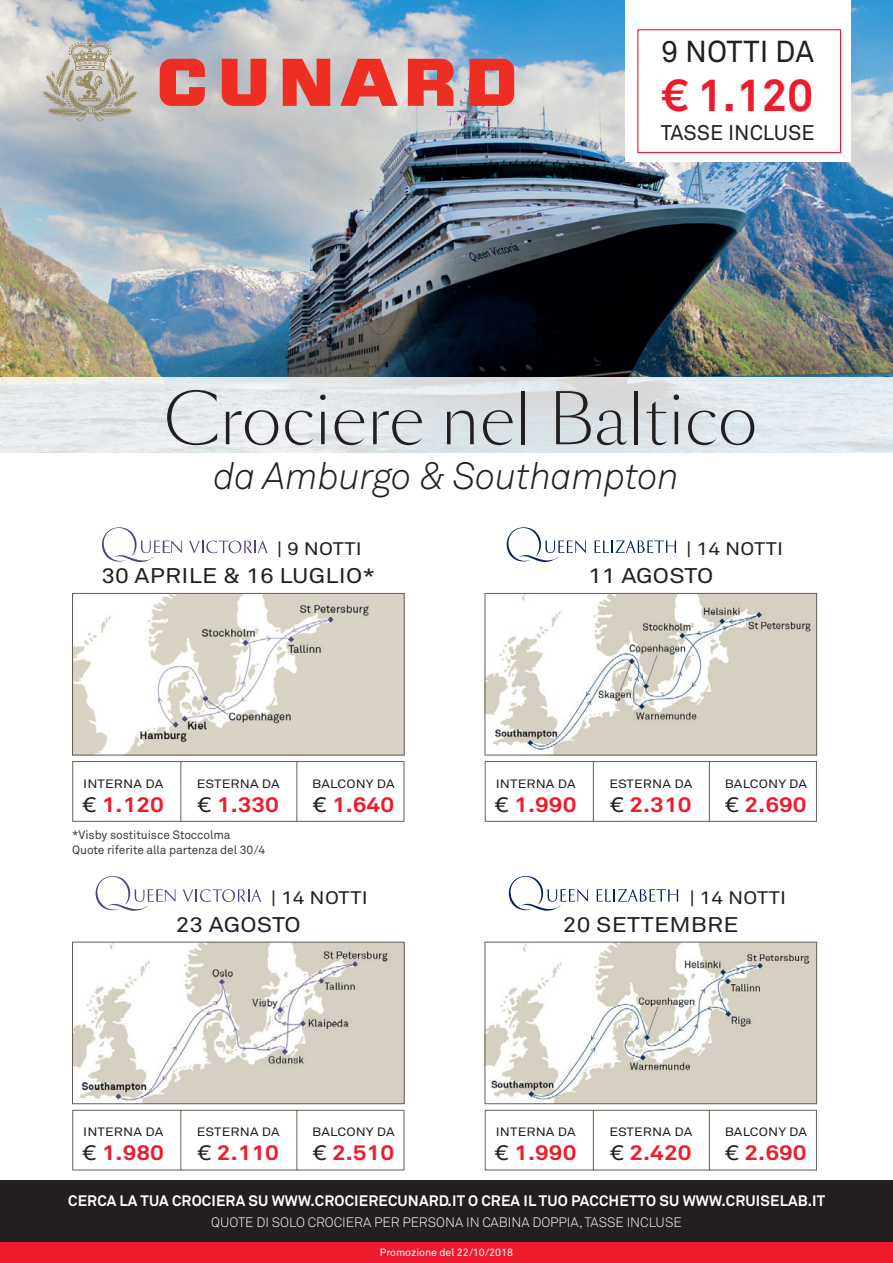
<style>
.page{position:relative;width:893px;height:1263px;background:#fff}
.page>*{position:absolute;margin:0;border:0;box-sizing:border-box;transform-origin:0 0}
.t1{font:300 67.5px "Sang Bleu Sans";color:#231f20}
.t2{font:700 45px "Akkurat Std";color:#ee1b2d}
.t3{font:italic 300 37.5px "Akkurat Std";letter-spacing:-.01em;color:#231f20}
.t4{font:30px "Akkurat Std";color:#231f20}
.t5{font:700 21px "Akkurat Std";color:#ee1b2d;scale:1.15 1}
.t6{font:21px "Akkurat Std";color:#231f20;scale:1.15 1}
.t7{font:21px "Akkurat Std";color:#231f20}
.t8{font:18px "Akkurat Std";letter-spacing:.01em;color:#231f20;scale:1.15 1}
.t9{font:700 15px "Akkurat Std";letter-spacing:.01em;color:#fff}
.t10{font:300 13.5px "Akkurat Std";color:#fff}
.t11{font:12px "Akkurat Std";letter-spacing:.01em;color:#231f20;scale:1.15 1}
.t12{font:12px/15px "Akkurat Std";letter-spacing:-.01em;color:#3e3e3f}
.t13{font:10.5px "Akkurat Std";color:#fff}
.s1{font-weight:400;color:#231f20}
</style>
<div class="page">
<div style="left:0;top:1181px;width:893px;height:82px;background:#231f20"></div>
<div style="left:0;top:1243px;width:893px;height:20px;background:#ee1b2d"></div>
<img style="left:0;top:0;width:893px;height:377px">
<svg style="left:0;top:377px;width:893px;height:76px;background:#e1e6ea"></svg>
<svg style="left:507px;top:527px;width:79px;height:35px"></svg>
<svg style="left:595px;top:540px;width:81px;height:13px"></svg>
<img style="left:487px;top:595px;width:328px;height:158px">
<div style="left:485px;top:593px;width:332px;height:162px;border:1px solid #656054"></div>
<div style="left:485px;top:761px;width:332px;height:61px;border:1px solid #656054"></div>
<hr style="left:593px;top:761px;width:1px;height:61px;background:#656054">
<hr style="left:709px;top:761px;width:1px;height:61px;background:#656054">
<img style="left:74px;top:595px;width:328px;height:158px">
<div style="left:72px;top:593px;width:332px;height:162px;border:1px solid #656054"></div>
<div style="left:72px;top:761px;width:332px;height:61px;border:1px solid #656054"></div>
<hr style="left:180px;top:761px;width:1px;height:61px;background:#656054">
<hr style="left:296px;top:761px;width:1px;height:61px;background:#656054">
<svg style="left:102px;top:527px;width:80px;height:35px"></svg>
<svg style="left:189px;top:540px;width:79px;height:13px"></svg>
<svg style="left:509px;top:876px;width:79px;height:35px"></svg>
<svg style="left:597px;top:889px;width:81px;height:12px"></svg>
<img style="left:487px;top:944px;width:328px;height:158px">
<div style="left:485px;top:942px;width:332px;height:162px;border:1px solid #656054"></div>
<div style="left:485px;top:1110px;width:332px;height:60px;border:1px solid #656054"></div>
<hr style="left:593px;top:1110px;width:1px;height:60px;background:#656054">
<hr style="left:709px;top:1110px;width:1px;height:60px;background:#656054">
<img style="left:74px;top:944px;width:328px;height:158px">
<div style="left:72px;top:942px;width:332px;height:162px;border:1px solid #656054"></div>
<div style="left:72px;top:1110px;width:332px;height:60px;border:1px solid #656054"></div>
<hr style="left:180px;top:1110px;width:1px;height:60px;background:#656054">
<hr style="left:296px;top:1110px;width:1px;height:60px;background:#656054">
<svg style="left:96px;top:876px;width:79px;height:35px"></svg>
<svg style="left:183px;top:889px;width:78px;height:13px"></svg>
<svg style="left:43px;top:38px;width:95px;height:84px;background:#bdb9ad"></svg>
<svg style="left:160px;top:59px;width:45px;height:47px;background:#e1574f"></svg>
<svg style="left:222px;top:59px;width:44px;height:47px;background:#e05249"></svg>
<svg style="left:283px;top:59px;width:47px;height:47px;background:#e74a40"></svg>
<svg style="left:340px;top:59px;width:58px;height:47px;background:#df706a"></svg>
<svg style="left:408px;top:59px;width:46px;height:47px;background:#e44e46"></svg>
<svg style="left:470px;top:59px;width:44px;height:47px;background:#e54c44"></svg>
<div style="left:625px;top:0;width:225px;height:162px;background:#fff"></div>
<div style="left:637px;top:29px;width:204px;height:124px;border:1px solid #ee1b2d"></div>
<h3 class="t4" style="left:661px;top:34px;width:154px">9 NOTTI DA</h3>
<h2 class="t2" style="left:662px;top:68px;width:152px">€ 1.120</h2>
<h3 class="t7" style="left:661px;top:120px;width:155px">TASSE INCLUSE</h3>
<h1 class="t1" style="left:164px;top:377px;width:595px">Crociere nel Baltico</h1>
<h3 class="t3" style="left:214px;top:454px;width:467px">da Amburgo &amp; Southampton</h3>
<h3 class="t8" style="left:277px;top:538px;width:76px">| 9 NOTTI</h3>
<h3 class="t6" style="left:101px;top:564px;width:240px">30 APRILE &amp; 16 LUGLIO*</h3>
<h3 class="t8" style="left:686px;top:538px;width:86px">| 14 NOTTI</h3>
<h3 class="t6" style="left:588px;top:564px;width:110px">11 AGOSTO</h3>
<p class="t11" style="left:83px;top:776px;width:71px">INTERNA DA</p>
<h3 class="t5" style="left:83px;top:791px;width:72px"><span class="s1">€</span> 1.120</h3>
<p class="t11" style="left:197px;top:776px;width:74px">ESTERNA DA</p>
<h3 class="t5" style="left:198px;top:791px;width:72px"><span class="s1">€</span> 1.330</h3>
<p class="t11" style="left:312px;top:776px;width:73px">BALCONY DA</p>
<h3 class="t5" style="left:313px;top:791px;width:72px"><span class="s1">€</span> 1.640</h3>
<p class="t11" style="left:496px;top:776px;width:71px">INTERNA DA</p>
<h3 class="t5" style="left:495px;top:791px;width:72px"><span class="s1">€</span> 1.990</h3>
<p class="t11" style="left:609px;top:776px;width:74px">ESTERNA DA</p>
<h3 class="t5" style="left:610px;top:791px;width:72px"><span class="s1">€</span> 2.310</h3>
<p class="t11" style="left:725px;top:776px;width:73px">BALCONY DA</p>
<h3 class="t5" style="left:725px;top:791px;width:72px"><span class="s1">€</span> 2.690</h3>
<p class="t12" style="left:72px;top:827px;width:194px">*Visby sostituisce Stoccolma<br>Quote riferite alla partenza del 30/4</p>
<h3 class="t8" style="left:271px;top:887px;width:86px">| 14 NOTTI</h3>
<h3 class="t6" style="left:176px;top:912px;width:110px">23 AGOSTO</h3>
<h3 class="t8" style="left:689px;top:887px;width:86px">| 14 NOTTI</h3>
<h3 class="t6" style="left:563px;top:912px;width:154px">20 SETTEMBRE</h3>
<p class="t11" style="left:83px;top:1125px;width:71px">INTERNA DA</p>
<h3 class="t5" style="left:83px;top:1140px;width:72px"><span class="s1">€</span> 1.980</h3>
<p class="t11" style="left:197px;top:1125px;width:74px">ESTERNA DA</p>
<h3 class="t5" style="left:198px;top:1140px;width:72px"><span class="s1">€</span> 2.110</h3>
<p class="t11" style="left:312px;top:1125px;width:73px">BALCONY DA</p>
<h3 class="t5" style="left:313px;top:1140px;width:72px"><span class="s1">€</span> 2.510</h3>
<p class="t11" style="left:496px;top:1125px;width:71px">INTERNA DA</p>
<h3 class="t5" style="left:495px;top:1140px;width:72px"><span class="s1">€</span> 1.990</h3>
<p class="t11" style="left:609px;top:1125px;width:74px">ESTERNA DA</p>
<h3 class="t5" style="left:610px;top:1140px;width:72px"><span class="s1">€</span> 2.420</h3>
<p class="t11" style="left:725px;top:1125px;width:73px">BALCONY DA</p>
<h3 class="t5" style="left:725px;top:1140px;width:72px"><span class="s1">€</span> 2.690</h3>
<p class="t9" style="left:68px;top:1191px;width:758px">CERCA LA TUA CROCIERA SU WWW.CROCIERECUNARD.IT O CREA IL TUO PACCHETTO SU WWW.CRUISELAB.IT</p>
<p class="t10" style="left:211px;top:1214px;width:472px">QUOTE DI SOLO CROCIERA PER PERSONA IN CABINA DOPPIA, TASSE INCLUSE</p>
<p class="t13" style="left:380px;top:1246px;width:135px">Promozione del 22/10/2018</p>
</div>
